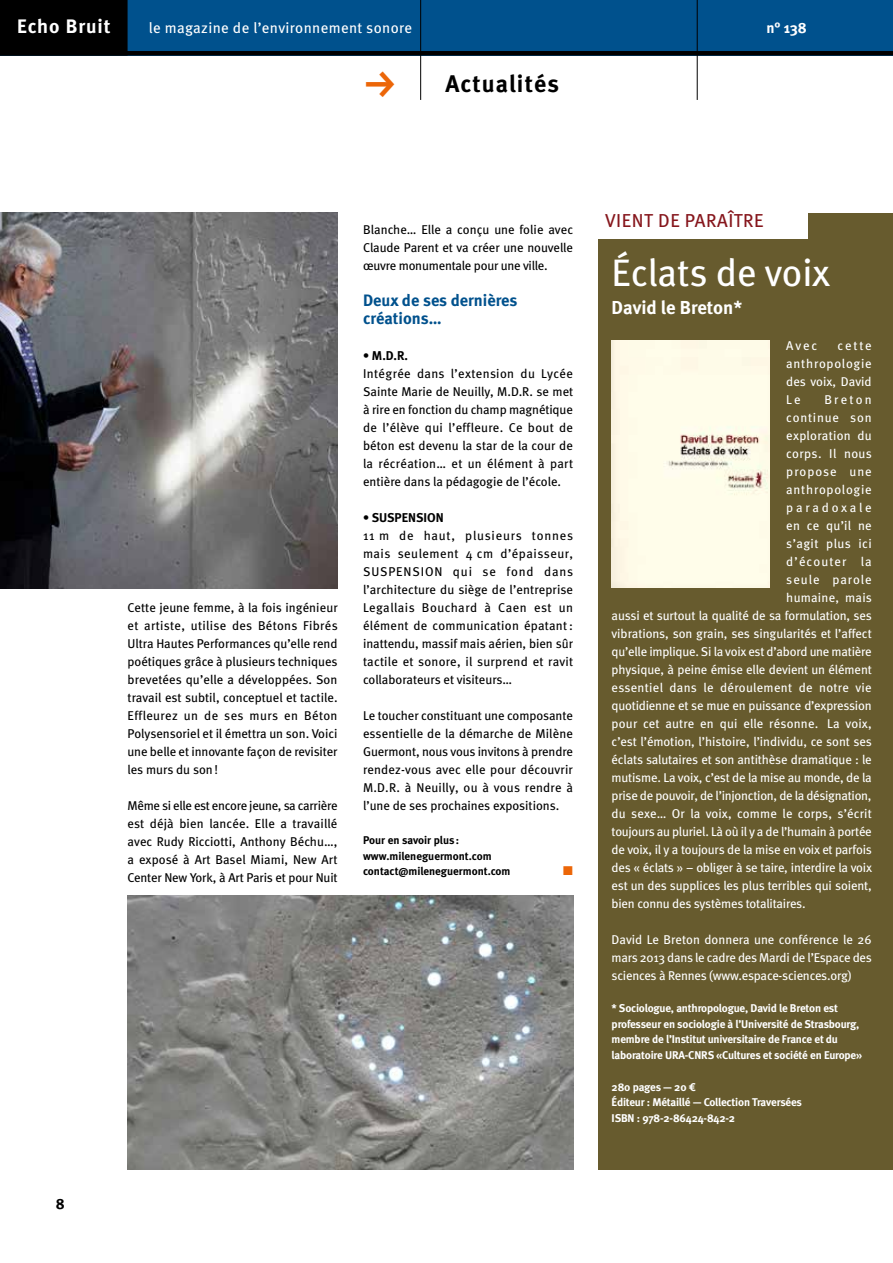
<style>
.page{position:relative;width:893px;height:1263px;background:#fff}
.page>*{position:absolute;margin:0;border:0;box-sizing:border-box;transform-origin:0 0}
.t1{font:45px "FF Dingbests";color:#ec6608}
.P03_texte_méta{font:38.25px "Meta";color:#fff}
.t2{font:700 24px "Meta";letter-spacing:.05em;color:#000}
.t3{font:700 19.5px "Meta";letter-spacing:.05em;color:#fff}
.P03_texte_méta-2{font:18.75px "Meta";letter-spacing:.03em;color:#86161c}
.P03_texte_méta-3{font:700 18.75px "Meta";color:#fff}
.P03_texte_méta-4{font:700 16.5px/18px "Meta";color:#00518d}
.t4{font:15px "Meta";letter-spacing:.025em;color:#fff}
.t5{font:700 15px "Meta";color:#fff}
.t6{font:700 15px "Meta";color:#000}
.P03_texte_méta-5{font:12.75px/18px "Meta";letter-spacing:-.005em;color:#000;text-align:justify}
.P03_texte_méta-6{font:12.75px/18px "Meta";letter-spacing:-.01em;color:#fff;text-align:justify}
.P03_texte_méta-7{font:12.75px "Meta";letter-spacing:.025em;color:#fff}
.P03_texte_méta-8{font:12.75px "Meta";letter-spacing:.015em;color:#fff}
.P03_texte_méta-9{font:12.75px "Meta";letter-spacing:.01em;color:#fff}
.P03_texte_méta-10{font:12.75px "Meta";letter-spacing:.03em;color:#fff}
.P03_texte_méta-11{font:700 12.75px "Meta";color:#000}
.P03_texte_méta-12{font:12.75px "Meta";letter-spacing:.06em;color:#fff}
.P03_texte_méta-13{font:12.75px "Meta";letter-spacing:.02em;color:#fff}
.P03_texte_méta-14{font:12.75px "Meta";letter-spacing:.065em;color:#fff}
.P03_texte_méta-15{font:12.75px "Meta";letter-spacing:.09em;color:#fff}
.P03_texte_méta-16{font:12.75px "Meta";letter-spacing:.075em;color:#fff}
.P03_texte_méta-17{font:12.75px "Meta";letter-spacing:.08em;color:#fff}
.P03_texte_méta-18{font:12.75px "Meta";letter-spacing:.215em;color:#fff}
.P10_Contacts{font:12.75px "Zapf Dingbats ITC";color:#ec6608}
.P10_Contacts-2{font:700 11.25px/15.8px "Meta";letter-spacing:-.015em;color:#fff}
.P10_Contacts-3{font:700 11.25px "Meta";color:#000}
</style>
<div class="page">
<div style="left:0;top:0;width:893px;height:56px;background:#00518d"></div>
<div style="left:0;top:0;width:128px;height:56px;background:#000"></div>
<hr style="left:420px;top:0;width:1px;height:100px;background:#000">
<hr style="left:697px;top:0;width:1px;height:100px;background:#000">
<div style="left:0;top:51px;width:893px;height:5px;background:#000"></div>
<img style="left:0;top:213px;width:338px;height:376px">
<img style="left:128px;top:895px;width:445px;height:274px">
<div style="left:599px;top:213px;width:294px;height:956px;background:#675b2e"></div>
<div style="left:591px;top:212px;width:217px;height:27px;background:#fff"></div>
<img style="left:612px;top:340px;width:157px;height:248px">
<h3 class="t3" style="left:17px;top:15px;width:95px">Echo Bruit</h3>
<p class="t5" style="left:766px;top:19px;width:42px">n° 138</p>
<h1 class="t1" style="left:356px;top:101px;width:35px;rotate:-90deg">g</h1>
<h3 class="t2" style="left:445px;top:69px;width:115px">Actualités</h3>
<p class="t4" style="left:149px;top:19px;width:265px">le magazine de l’environnement sonore</p>
<p class="t6" style="left:56px;top:1195px;width:10px">8</p>
<p class="P03_texte_méta-5" style="left:128px;top:598px;width:212px">Cette jeune femme, à la fois ingénieur et artiste, utilise des Bétons Fibrés Ultra Hautes Performances qu’elle rend poétiques grâce à plusieurs techniques brevetées qu’elle a développées. Son travail est subtil, conceptuel et tactile.<br>Effleurez un de ses murs en Béton Polysensoriel et il émettra un son. Voici une belle et innovante façon de revisiter les murs du son!</p>
<p class="P03_texte_méta-5" style="left:128px;top:796px;width:212px">Même si elle est encore jeune, sa carrière est déjà bien lancée. Elle a travaillé avec Rudy Ricciotti, Anthony Béchu…, a exposé à Art Basel Miami, New Art Center New York, à Art Paris et pour Nuit</p>
<p class="P03_texte_méta-5" style="left:363px;top:220px;width:212px">Blanche… Elle a conçu une folie avec Claude Parent et va créer une nouvelle œuvre monumentale pour une ville.</p>
<p class="P03_texte_méta-4" style="left:363px;top:291px;width:156px">Deux de ses dernières créations…</p>
<p class="P03_texte_méta-11" style="left:363px;top:348px;width:46px">• M.D.R.</p>
<p class="P03_texte_méta-5" style="left:363px;top:364px;width:212px">Intégrée dans l’extension du Lycée Sainte Marie de Neuilly, M.D.R. se met à rire en fonction du champ magnétique de l’élève qui l’effleure. Ce bout de béton est devenu la star de la cour de la récréation… et un élément à part entière dans la pédagogie de l’école.</p>
<p class="P03_texte_méta-11" style="left:363px;top:510px;width:82px">• SUSPENSION</p>
<p class="P03_texte_méta-5" style="left:363px;top:526px;width:212px">11 m de haut, plusieurs tonnes mais seulement 4 cm d’épaisseur, SUSPENSION qui se fond dans l’architecture du siège de l’entreprise Legallais Bouchard à Caen est un élément de communication épatant: inattendu, massif mais aérien, bien sûr tactile et sonore, il surprend et ravit collaborateurs et visiteurs…</p>
<p class="P03_texte_méta-5" style="left:363px;top:706px;width:211px">Le toucher constituant une composante essentielle de la démarche de Milène Guermont, nous vous invitons à prendre rendez-vous avec elle pour découvrir M.D.R. à Neuilly, ou à vous rendre à l’une de ses prochaines expositions.</p>
<p class="P10_Contacts-3" style="left:363px;top:833px;width:97px">Pour en savoir plus:</p>
<p class="P10_Contacts-3" style="left:363px;top:849px;width:130px">www.mileneguermont.com</p>
<p class="P10_Contacts-3" style="left:363px;top:865px;width:149px">contact@mileneguermont.com</p>
<p class="P10_Contacts" style="left:563px;top:865px;width:11px">■</p>
<p class="P03_texte_méta-2" style="left:605px;top:209px;width:160px">VIENT DE PARAÎTRE</p>
<p class="P03_texte_méta" style="left:612px;top:250px;width:220px">Éclats de voix</p>
<p class="P03_texte_méta-3" style="left:612px;top:297px;width:132px">David le Breton*</p>
<p class="P03_texte_méta-6" style="left:786px;top:337px;width:32px">Avec</p>
<p class="P03_texte_méta-6" style="left:786px;top:337px;width:87px;text-indent:51px">cette anthropologie des voix, David Le</p>
<p class="P03_texte_méta-6" style="left:824px;top:391px;width:49px">Breton</p>
<p class="P03_texte_méta-14" style="left:786px;top:410px;width:87px">continue son</p>
<p class="P03_texte_méta-7" style="left:786px;top:428px;width:87px">exploration du</p>
<p class="P03_texte_méta-10" style="left:786px;top:446px;width:87px">corps. Il nous</p>
<p class="P03_texte_méta-17" style="left:786px;top:464px;width:87px">propose une</p>
<p class="P03_texte_méta-12" style="left:786px;top:482px;width:87px">anthropologie</p>
<p class="P03_texte_méta-18" style="left:786px;top:500px;width:87px">paradoxale</p>
<p class="P03_texte_méta-6" style="left:786px;top:517px;width:87px">en ce qu’il ne</p>
<p class="P03_texte_méta-10" style="left:786px;top:536px;width:87px">s’agit plus ici</p>
<p class="P03_texte_méta-15" style="left:786px;top:554px;width:87px">d’écouter la</p>
<p class="P03_texte_méta-16" style="left:786px;top:572px;width:87px">seule parole</p>
<p class="P03_texte_méta-13" style="left:786px;top:590px;width:87px">humaine, mais</p>
<p class="P03_texte_méta-6" style="left:612px;top:607px;width:262px">aussi et surtout la qualité de sa formulation, ses</p>
<p class="P03_texte_méta-6" style="left:612px;top:625px;width:262px">vibrations, son grain, ses singularités et l’affect</p>
<p class="P03_texte_méta-6" style="left:612px;top:643px;width:262px">qu’elle implique. Si la voix est d’abord une matière</p>
<p class="P03_texte_méta-6" style="left:612px;top:661px;width:262px">physique, à peine émise elle devient un élément</p>
<p class="P03_texte_méta-7" style="left:612px;top:680px;width:262px">essentiel dans le déroulement de notre vie</p>
<p class="P03_texte_méta-6" style="left:612px;top:697px;width:262px">quotidienne et se mue en puissance d’expression</p>
<p class="P03_texte_méta-8" style="left:612px;top:716px;width:262px">pour cet autre en qui elle résonne. La voix,</p>
<p class="P03_texte_méta-6" style="left:612px;top:733px;width:262px">c’est l’émotion, l’histoire, l’individu, ce sont ses</p>
<p class="P03_texte_méta-6" style="left:612px;top:751px;width:262px">éclats salutaires et son antithèse dramatique : le</p>
<p class="P03_texte_méta-6" style="left:612px;top:769px;width:262px">mutisme. La voix, c’est de la mise au monde, de la</p>
<p class="P03_texte_méta-6" style="left:612px;top:787px;width:261px">prise de pouvoir, de l’injonction, de la désignation,</p>
<p class="P03_texte_méta-9" style="left:612px;top:806px;width:262px">du sexe… Or la voix, comme le corps, s’écrit</p>
<p class="P03_texte_méta-6" style="left:612px;top:823px;width:262px">toujours au pluriel. Là où il y a de l’humain à portée</p>
<p class="P03_texte_méta-6" style="left:612px;top:841px;width:262px">de voix, il y a toujours de la mise en voix et parfois</p>
<p class="P03_texte_méta-6" style="left:612px;top:859px;width:262px">des « éclats » – obliger à se taire, interdire la voix</p>
<p class="P03_texte_méta-6" style="left:612px;top:877px;width:262px">est un des supplices les plus terribles qui soient,</p>
<p class="P03_texte_méta-6" style="left:612px;top:895px;width:196px">bien connu des systèmes totalitaires.</p>
<p class="P03_texte_méta-6" style="left:612px;top:931px;width:262px">David Le Breton donnera une conférence le 26 mars 2013 dans le cadre des Mardi de l’Espace des sciences à Rennes (www.espace-sciences.org)</p>
<p class="P10_Contacts-2" style="left:612px;top:1000px;width:252px">* Sociologue, anthropologue, David le Breton est professeur en sociologie à l’Université de Strasbourg, membre de l’Institut universitaire de France et du laboratoire URA-CNRS «Cultures et société en Europe»</p>
<p class="P10_Contacts-2" style="left:612px;top:1079px;width:86px">280 pages — 20 €</p>
<p class="P10_Contacts-2" style="left:612px;top:1094px;width:192px">Éditeur : Métaillé — Collection Traversées</p>
<p class="P10_Contacts-2" style="left:612px;top:1110px;width:125px">ISBN : 978-2-86424-842-2</p>
</div>
